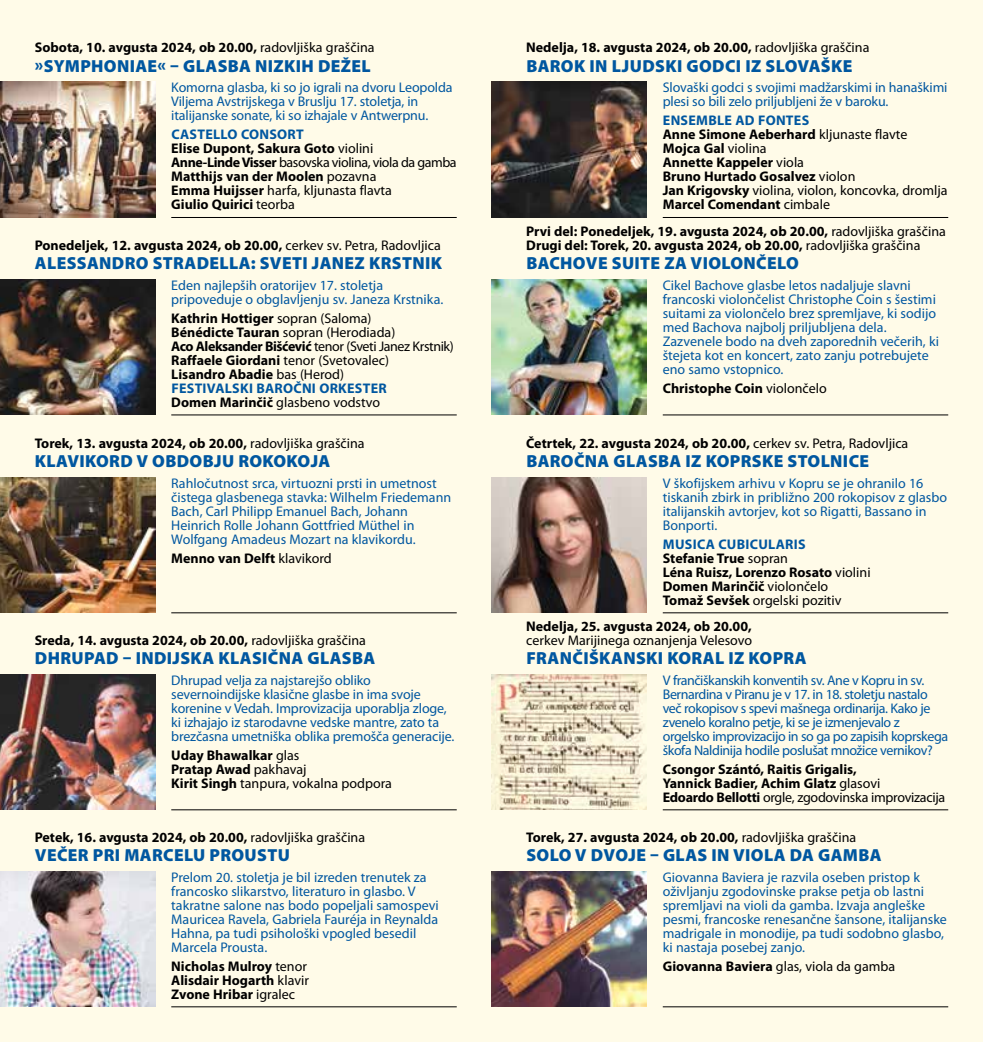
<style>
.page{position:relative;width:983px;height:1042px;background:#fff}
.page>*{position:absolute;margin:0;border:0;box-sizing:border-box;transform-origin:0 0}
.t1{font:900 17.5px "Myriad Pro";letter-spacing:.02em;color:#0057a0}
.t2{font:14px/14px "Myriad Pro";color:#0057a0}
.t3{font:700 14px/14px "Myriad Pro";color:#000}
.t4{font:14px/14px "Myriad Pro";color:#000}
.t5{font:14px/14px "Myriad Pro";letter-spacing:-.03em;color:#0057a0}
.s1{font-weight:400}
.s2{color:#0057a0}
.s3{font-weight:700}
.s4{font-weight:700;color:#0057a0}
</style>
<div class="page">
<div style="left:0;top:0;width:982px;height:1042px;background:#fffbe8"></div>
<img style="left:491px;top:82px;width:155px;height:135px">
<img style="left:491px;top:279px;width:155px;height:136px">
<img style="left:491px;top:477px;width:155px;height:136px">
<img style="left:491px;top:674px;width:155px;height:136px">
<img style="left:491px;top:871px;width:155px;height:136px">
<hr style="left:662px;top:217px;width:285px;height:1px;background:#000">
<hr style="left:662px;top:414px;width:285px;height:1px;background:#000">
<hr style="left:662px;top:612px;width:285px;height:1px;background:#000">
<img style="left:0;top:279px;width:155px;height:136px">
<img style="left:0;top:477px;width:155px;height:136px">
<img style="left:0;top:871px;width:155px;height:136px">
<hr style="left:171px;top:217px;width:285px;height:1px;background:#000">
<hr style="left:171px;top:414px;width:285px;height:1px;background:#000">
<hr style="left:171px;top:612px;width:285px;height:1px;background:#000">
<hr style="left:171px;top:809px;width:285px;height:1px;background:#000">
<hr style="left:662px;top:809px;width:285px;height:1px;background:#000">
<hr style="left:171px;top:1006px;width:285px;height:1px;background:#000">
<hr style="left:662px;top:1006px;width:285px;height:1px;background:#000">
<img style="left:0;top:82px;width:155px;height:135px">
<img style="left:0;top:674px;width:155px;height:136px">
<p class="t3" style="left:35px;top:40px;width:341px">Sobota, 10. avgusta 2024, ob 20.00, <span class="s1">radovljiška graščina</span></p>
<p class="t1" style="left:35px;top:56px;width:337px">»SYMPHONIAE« – GLASBA NIZKIH DEŽEL</p>
<p class="t2" style="left:171px;top:81px;width:283px">Komorna glasba, ki so jo igrali na dvoru Leopolda<br>Viljema Avstrijskega v Bruslju 17. stoletja, in italijanske sonate, ki so izhajale v Antwerpnu.</p>
<p class="t3" style="left:171px;top:127px;width:287px"><span class="s2">CASTELLO CONSORT<br></span>Elise Dupont, Sakura Goto <span class="s1">violini<br></span>Anne-Linde Visser <span class="s1">basovska violina, viola da gamba<br></span>Matthijs van der Moolen <span class="s1">pozavna<br></span>Emma Huijsser <span class="s1">harfa, kljunasta flavta<br></span>Giulio Quirici <span class="s1">teorba</span></p>
<p class="t3" style="left:35px;top:237px;width:407px">Ponedeljek, 12. avgusta 2024, ob 20.00, <span class="s1">cerkev sv. Petra, Radovljica</span></p>
<p class="t1" style="left:35px;top:253px;width:408px">ALESSANDRO STRADELLA: SVETI JANEZ KRSTNIK</p>
<p class="t2" style="left:171px;top:278px;width:273px">Eden najlepših oratorijev 17. stoletja pripoveduje o obglavljenju sv. Janeza Krstnika.</p>
<p class="t4" style="left:171px;top:311px;width:284px"><span class="s3">Kathrin Hottiger</span> sopran (Saloma)<br><span class="s3">Bénédicte Tauran</span> sopran (Herodiada)<br><span class="s3">Aco Aleksander Bišćević</span> tenor (Sveti Janez Krstnik)<br><span class="s3">Raffaele Giordani</span> tenor (Svetovalec)<br><span class="s3">Lisandro Abadie</span> bas (Herod)<br><span class="s4">FESTIVALSKI BAROČNI ORKESTER<br></span><span class="s3">Domen Marinčič</span> glasbeno vodstvo</p>
<p class="t3" style="left:35px;top:435px;width:331px">Torek, 13. avgusta 2024, ob 20.00, <span class="s1">radovljiška graščina</span></p>
<p class="t1" style="left:35px;top:451px;width:297px">KLAVIKORD V OBDOBJU ROKOKOJA</p>
<p class="t2" style="left:171px;top:476px;width:281px">Rahločutnost srca, virtuozni prsti in umetnost čistega glasbenega stavka: Wilhelm Friedemann Bach, Carl Philipp Emanuel Bach, Johann Heinrich Rolle Johann Gottfried Müthel in Wolfgang Amadeus Mozart na klavikordu.</p>
<p class="t3" style="left:171px;top:550px;width:162px">Menno van Delft <span class="s1">klavikord</span></p>
<p class="t3" style="left:35px;top:632px;width:332px">Sreda, 14. avgusta 2024, ob 20.00, <span class="s1">radovljiška graščina</span></p>
<p class="t1" style="left:35px;top:648px;width:342px">DHRUPAD – INDIJSKA KLASIČNA GLASBA</p>
<p class="t2" style="left:171px;top:673px;width:284px">Dhrupad velja za najstarejšo obliko severnoindijske klasične glasbe in ima svoje korenine v Vedah. Improvizacija uporablja zloge, ki izhajajo iz starodavne vedske mantre, zato ta brezčasna umetniška oblika premošča generacije.</p>
<p class="t4" style="left:171px;top:748px;width:222px"><span class="s3">Uday Bhawalkar</span> glas<br><span class="s3">Pratap Awad</span> pakhavaj<br><span class="s3">Kirit Singh</span> tanpura, vokalna podpora</p>
<p class="t3" style="left:35px;top:829px;width:332px">Petek, 16. avgusta 2024, ob 20.00, <span class="s1">radovljiška graščina</span></p>
<p class="t1" style="left:35px;top:845px;width:256px">VEČER PRI MARCELU PROUSTU</p>
<p class="t2" style="left:171px;top:870px;width:269px">Prelom 20. stoletja je bil izreden trenutek za francosko slikarstvo, literaturo in glasbo. V takratne salone nas bodo popeljali samospevi Mauricea Ravela, Gabriela Fauréja in Reynalda Hahna, pa tudi psihološki vpogled besedil Marcela Prousta.</p>
<p class="t3" style="left:171px;top:958px;width:139px">Nicholas Mulroy <span class="s1">tenor<br></span>Alisdair Hogarth <span class="s1">klavir<br></span>Zvone Hribar <span class="s1">igralec</span></p>
<p class="t3" style="left:526px;top:40px;width:344px">Nedelja, 18. avgusta 2024, ob 20.00, <span class="s1">radovljiška graščina</span></p>
<p class="t1" style="left:526px;top:56px;width:327px">BAROK IN LJUDSKI GODCI IZ SLOVAŠKE</p>
<p class="t2" style="left:662px;top:81px;width:286px">Slovaški godci s svojimi madžarskimi in hanaškimi plesi so bili zelo priljubljeni že v baroku.</p>
<p class="t3" style="left:662px;top:113px;width:286px"><span class="s2">ENSEMBLE AD FONTES<br></span>Anne Simone Aeberhard <span class="s1">kljunaste flavte<br></span>Mojca Gal <span class="s1">violina<br></span>Annette Kappeler <span class="s1">viola<br></span>Bruno Hurtado Gosalvez <span class="s1">violon<br></span>Jan Krigovsky <span class="s1">violina, violon, koncovka, dromlja<br></span>Marcel Comendant <span class="s1">cimbale</span></p>
<p class="t3" style="left:526px;top:223px;width:421px">Prvi del: Ponedeljek, 19. avgusta 2024, ob 20.00, <span class="s1">radovljiška graščina<br></span>Drugi del: Torek, 20. avgusta 2024, ob 20.00, <span class="s1">radovljiška graščina</span></p>
<p class="t1" style="left:526px;top:253px;width:274px">BACHOVE SUITE ZA VIOLONČELO</p>
<p class="t2" style="left:662px;top:278px;width:278px">Cikel Bachove glasbe letos nadaljuje slavni francoski violončelist Christophe Coin s šestimi suitami za violončelo brez spremljave, ki sodijo med Bachova najbolj priljubljena dela.<br>Zazvenele bodo na dveh zaporednih večerih, ki štejeta kot en koncert, zato zanju potrebujete eno samo vstopnico.</p>
<p class="t3" style="left:662px;top:381px;width:165px">Christophe Coin <span class="s1">violončelo</span></p>
<p class="t3" style="left:526px;top:435px;width:383px">Četrtek, 22. avgusta 2024, ob 20.00, <span class="s1">cerkev sv. Petra, Radovljica</span></p>
<p class="t1" style="left:526px;top:451px;width:344px">BAROČNA GLASBA IZ KOPRSKE STOLNICE</p>
<p class="t2" style="left:662px;top:476px;width:286px">V škofijskem arhivu v Kopru se je ohranilo 16 tiskanih zbirk in približno 200 rokopisov z glasbo italijanskih avtorjev, kot so Rigatti, Bassano in Bonporti.</p>
<p class="t3" style="left:662px;top:536px;width:209px"><span class="s2">MUSICA CUBICULARIS<br></span>Stefanie True <span class="s1">sopran<br></span>Léna Ruisz, Lorenzo Rosato <span class="s1">violini<br></span>Domen Marinčič <span class="s1">violončelo<br></span>Tomaž Sevšek <span class="s1">orgelski pozitiv</span></p>
<p class="t3" style="left:526px;top:618px;width:227px">Nedelja, 25. avgusta 2024, ob 20.00,</p>
<p class="t4" style="left:526px;top:633px;width:227px">cerkev Marijinega oznanjenja Velesovo</p>
<p class="t1" style="left:526px;top:648px;width:282px">FRANČIŠKANSKI KORAL IZ KOPRA</p>
<p class="t5" style="left:662px;top:673px;width:287px">V frančiškanskih konventih sv. Ane v Kopru in sv.<br>Bernardina v Piranu je v 17. in 18. stoletju nastalo več rokopisov s spevi mašnega ordinarija. Kako je zvenelo koralno petje, ki se je izmenjevalo z orgelsko improvizacijo in so ga po zapisih koprskega škofa Naldinija hodile poslušat množice vernikov?</p>
<p class="t3" style="left:662px;top:761px;width:284px">Csongor Szántó, Raitis Grigalis,<br>Yannick Badier, Achim Glatz <span class="s1">glasovi<br></span>Edoardo Bellotti <span class="s1">orgle, zgodovinska improvizacija</span></p>
<p class="t3" style="left:526px;top:829px;width:331px">Torek, 27. avgusta 2024, ob 20.00, <span class="s1">radovljiška graščina</span></p>
<p class="t1" style="left:526px;top:845px;width:356px">SOLO V DVOJE – GLAS IN VIOLA DA GAMBA</p>
<p class="t2" style="left:662px;top:870px;width:285px">Giovanna Baviera je razvila oseben pristop k oživljanju zgodovinske prakse petja ob lastni spremljavi na violi da gamba. Izvaja angleške pesmi, francoske renesančne šansone, italijanske madrigale in monodije, pa tudi sodobno glasbo, ki nastaja posebej zanjo.</p>
<p class="t4" style="left:662px;top:959px;width:234px"><span class="s3">Giovanna Baviera</span> glas, viola da gamba</p>
</div>
